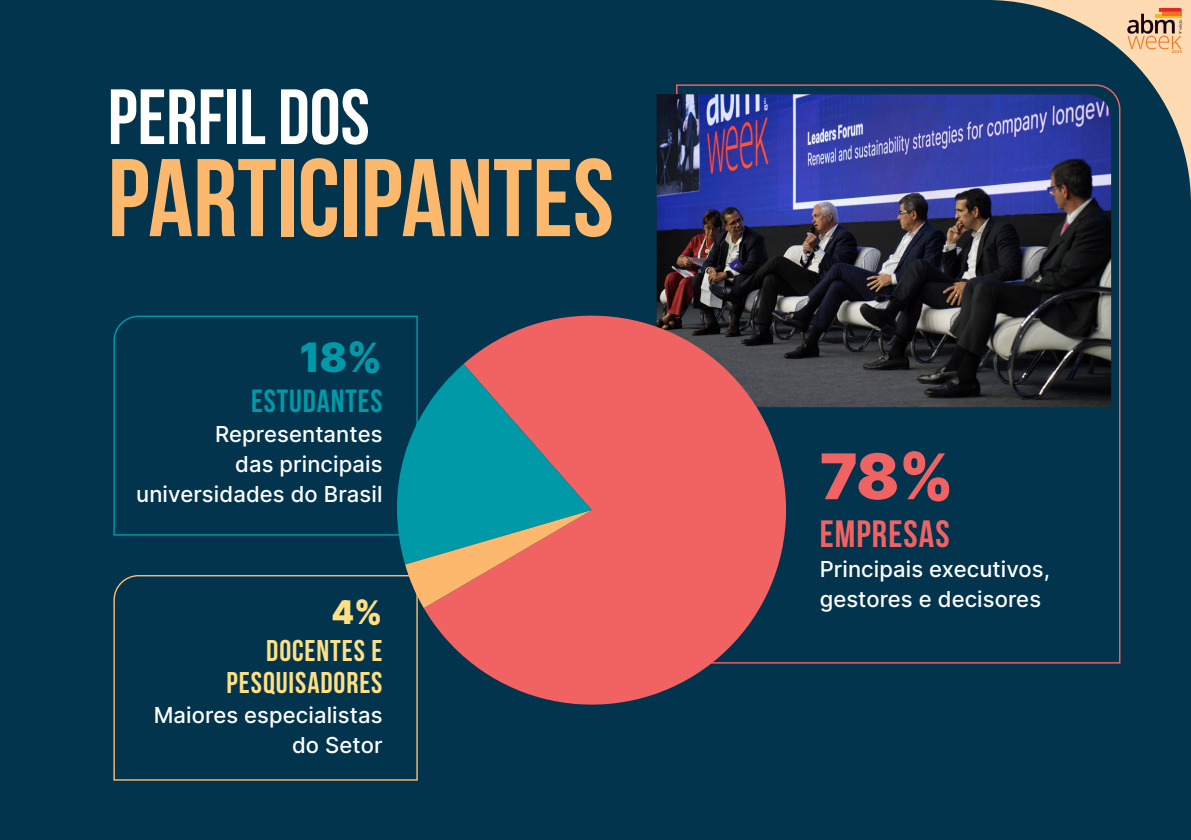
<style>
.page{position:relative;width:1191px;height:840px;background:#fff}
.page>*{position:absolute;margin:0;border:0;box-sizing:border-box;transform-origin:0 0}
.TITULO{font:700 110px "Bebas Neue";color:#fcb96d}
.TITULO-2{font:700 78px "Bebas Neue";color:#fff}
.t1{font:900 63px "Inter";color:#f16363}
.t2{font:900 40.4px "Inter";color:#0099a7}
.TEXTO{font:700 38px "Bebas Neue";letter-spacing:.03em;color:#f16363}
.t3{font:900 32.4px "Inter";color:#ffdf82}
.TEXTO-2{font:700 32px "Bebas Neue";letter-spacing:.03em;color:#0099a7}
.TEXTO-3{font:700 30px/31.6px "Bebas Neue";letter-spacing:.03em;color:#ffdf82;text-align:right}
.TEXTO-4{font:500 22px/30px "Inter";letter-spacing:.005em;color:#fff;text-align:right}
</style>
<div class="page">
<div style="left:0;top:0;width:1191px;height:839px;background:#02344d"></div>
<svg style="left:1127px;top:8px;width:55px;height:45px;background:#d9a882"></svg>
<div style="left:675px;top:84px;width:446px;height:580px;background:#02344d"></div>
<img style="left:657px;top:94px;width:454px;height:313px">
<svg style="left:424px;top:293px;width:384px;height:433px;background:#935058"></svg>
<svg style="left:383px;top:363px;width:208px;height:201px;background:#567e88"></svg>
<svg style="left:405px;top:510px;width:186px;height:97px;background:#b08778"></svg>
<div style="left:113px;top:315px;width:305px;height:221px;background:#02344d"></div>
<div style="left:113px;top:574px;width:305px;height:207px;background:#02344d"></div>
<p class="TITULO-2" style="left:108px;top:74px;width:263px">PERFIL DOS</p>
<p class="TITULO" style="left:108px;top:138px;width:508px">PARTICIPANTES</p>
<p class="t2" style="left:300px;top:328px;width:84px">18%</p>
<p class="TEXTO-2" style="left:251px;top:383px;width:133px">ESTUDANTES</p>
<p class="TEXTO-4" style="left:136px;top:418px;width:248px">Representantes<br>das principais universidades do Brasil</p>
<p class="t3" style="left:331px;top:588px;width:53px">4%</p>
<p class="TEXTO-3" style="left:227px;top:634px;width:157px">DOCENTES E<br>PESQUISADORES</p>
<p class="TEXTO-4" style="left:154px;top:699px;width:230px">Maiores especialistas do Setor</p>
<p class="t1" style="left:819px;top:430px;width:136px">78%</p>
<p class="TEXTO" style="left:819px;top:513px;width:131px">EMPRESAS</p>
<p class="TEXTO-4" style="left:819px;top:553px;width:232px;text-align:left">Principais executivos, gestores e decisores</p>
</div>
